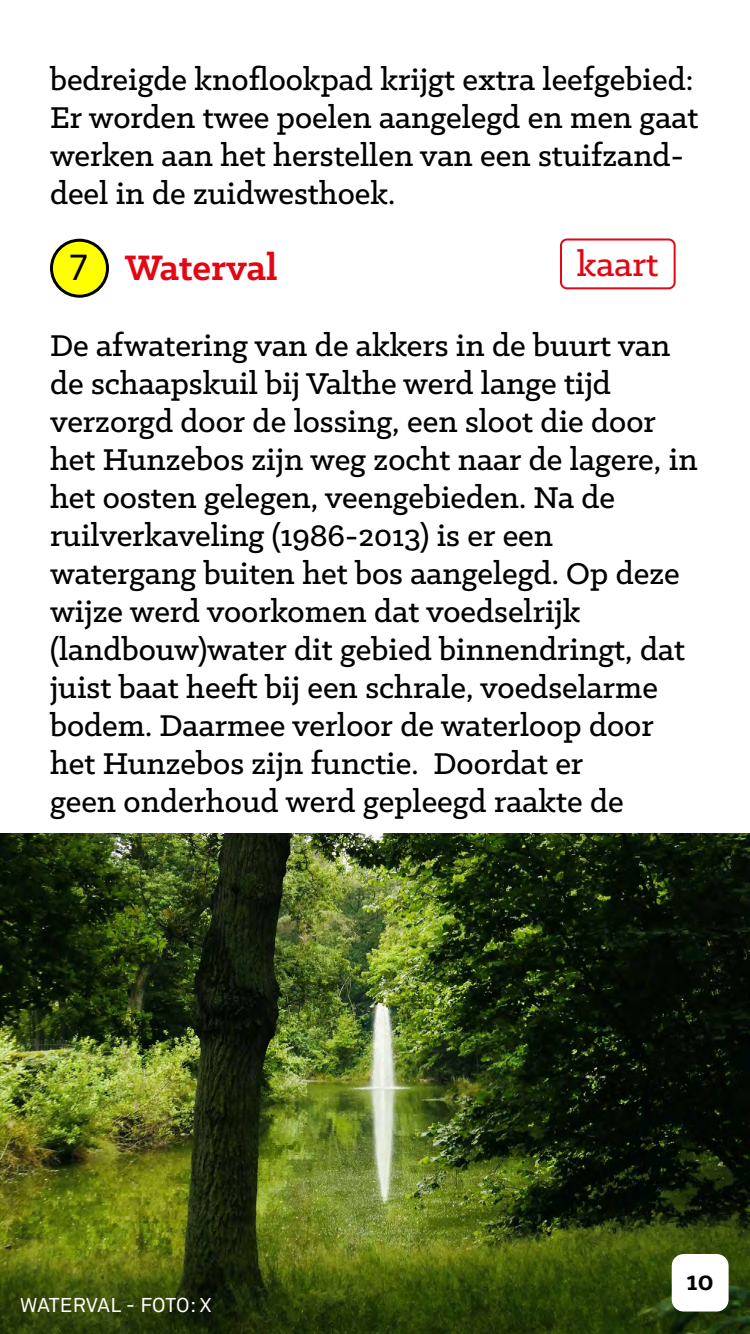
<style>
.page{position:relative;width:750px;height:1334px;background:#fff}
.page>*{position:absolute;margin:0;border:0;box-sizing:border-box;transform-origin:0 0}
.t1{font:700 40px "Klinic Slab";color:#e30613}
.t2{font:500 38px "Klinic Slab";color:#e30613}
.t3{font:500 34px/38px "Klinic Slab";color:#000}
.t4{font:700 30px "Klinic Slab";color:#000}
.t5{font:20px "Akkurat";letter-spacing:.005em;color:#fff}
.s1{font-family:"Akkurat";font-weight:400;font-size:36px;color:#000}
</style>
<div class="page">
<div style="left:52px;top:240px;width:56px;height:56px;background:#ff0;border-radius:50%"></div>
<div style="left:50px;top:239px;width:59px;height:59px;border:3px solid #000;border-radius:50%"></div>
<div style="left:560px;top:239px;width:116px;height:50px;border:2px solid #e30613;border-radius:6px"></div>
<img style="left:0;top:833px;width:750px;height:501px">
<div style="left:672px;top:1254px;width:57px;height:58px;background:#fff;border-radius:12px"></div>
<p class="t3" style="left:50px;top:60px;width:650px">bedreigde knoflookpad krijgt extra leefgebied:<br>Er worden twee poelen aangelegd en men gaat werken aan het herstellen van een stuifzand&shy;deel in de zuidwesthoek.</p>
<p class="t1" style="left:69px;top:241px;width:210px"><span class="s1">7</span> Waterval</p>
<p class="t2" style="left:577px;top:240px;width:83px">kaart</p>
<p class="t3" style="left:50px;top:326px;width:649px">De afwatering van de akkers in de buurt van de schaapskuil bij Valthe werd lange tijd verzorgd door de lossing, een sloot die door het Hunzebos zijn weg zocht naar de lagere, in het oosten gelegen, veengebieden. Na de ruilverkaveling (1986-2013) is er een watergang buiten het bos aangelegd. Op deze wijze werd voorkomen dat voedselrijk (landbouw)water dit gebied binnendringt, dat juist baat heeft bij een schrale, voedselarme bodem. Daarmee verloor de waterloop door het Hunzebos zijn functie. Doordat er<br>geen onderhoud werd gepleegd raakte de</p>
<p class="t5" style="left:20px;top:1293px;width:193px">WATERVAL - FOTO: X</p>
<p class="t4" style="left:686px;top:1261px;width:29px">10</p>
</div>
